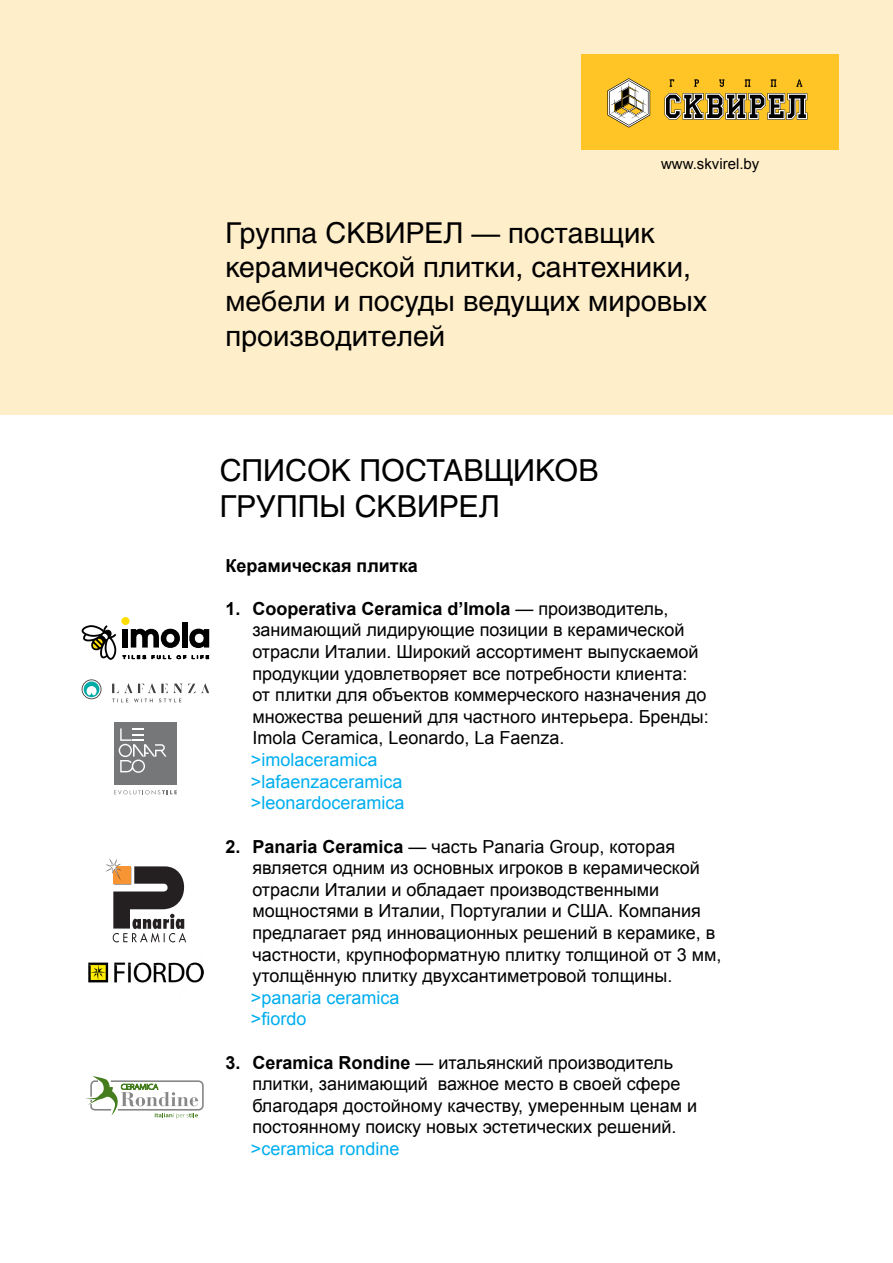
<style>
.page{position:relative;width:893px;height:1263px;background:#fff}
.page>*{position:absolute;margin:0;border:0;box-sizing:border-box;transform-origin:0 0}
.t1{font:30px/36px "Helios";color:#000}
.t2{font:28.5px/34.2px "Helios";color:#000}
.t3{font:18px/21.6px "Arial";color:#000}
.t4{font:18px/21.6px "Arial";color:#00aeef}
.t5{font:700 18px "Arial";color:#000}
.t6{font:15px "Arial";color:#000}
.s1{font-weight:700}
</style>
<div class="page">
<img style="left:88px;top:942px;width:116px;height:41px">
<div style="left:0;top:0;width:893px;height:415px;background:#ffeeca"></div>
<div style="left:582px;top:54px;width:257px;height:95px;background:#ffc425"></div>
<svg style="left:607px;top:78px;width:43px;height:50px"></svg>
<svg style="left:670px;top:79px;width:4px;height:8px"></svg>
<svg style="left:694px;top:79px;width:5px;height:8px"></svg>
<svg style="left:719px;top:79px;width:5px;height:8px"></svg>
<svg style="left:745px;top:79px;width:5px;height:8px"></svg>
<svg style="left:771px;top:79px;width:5px;height:8px"></svg>
<svg style="left:796px;top:79px;width:6px;height:8px"></svg>
<svg style="left:664px;top:93px;width:143px;height:27px"></svg>
<div style="left:121px;top:617px;width:9px;height:8px;background:#fd0;border-radius:50%"></div>
<div style="left:182px;top:622px;width:5px;height:25px;background:#000"></div>
<svg style="left:82px;top:625px;width:127px;height:35px"></svg>
<svg style="left:82px;top:679px;width:19px;height:20px"></svg>
<svg style="left:201px;top:683px;width:8px;height:10px"></svg>
<svg style="left:112px;top:683px;width:83px;height:19px"></svg>
<svg style="left:114px;top:790px;width:63px;height:4px"></svg>
<div style="left:114px;top:722px;width:63px;height:63px;background:#757779"></div>
<svg style="left:119px;top:728px;width:48px;height:45px"></svg>
<svg style="left:105px;top:858px;width:81px;height:84px"></svg>
<svg style="left:85px;top:1076px;width:119px;height:42px"></svg>
<p class="t6" style="left:661px;top:154px;width:100px">www.skvirel.by</p>
<h2 class="t2" style="left:225px;top:215px;width:483px">Группа СКВИРЕЛ — поставщик керамической плитки, сантехники, мебели и посуды ведущих мировых производителей</h2>
<h1 class="t1" style="left:220px;top:452px;width:380px">СПИСОК ПОСТАВЩИКОВ<br>ГРУППЫ СКВИРЕЛ</h1>
<p class="t5" style="left:225px;top:553px;width:194px">Керамическая плитка</p>
<p class="t3" style="left:252px;top:598px;width:458px;text-indent:-27px"><span class="s1">1. Cooperativa Ceramica d’Imola</span> — производитель, занимающий лидирующие позиции в керамической отрасли Италии. Широкий ассортимент выпускаемой продукции удовлетворяет все потребности клиента: от плитки для объектов коммерческого назначения до множества решений для частного интерьера. Бренды:<br>Imola Ceramica, Leonardo, La Faenza.</p>
<p class="t4" style="left:251px;top:749px;width:155px">&gt;imolaceramica &gt;lafaenzaceramica &gt;leonardoceramica</p>
<p class="t3" style="left:252px;top:835px;width:471px;text-indent:-27px"><span class="s1">2. Panaria Ceramica</span> — часть Panaria Group, которая является одним из основных игроков в керамической отрасли Италии и обладает производственными мощностями в Италии, Португалии и США. Компания предлагает ряд инновационных решений в керамике, в частности, крупноформатную плитку толщиной от 3 мм, утолщённую плитку двухсантиметровой толщины.</p>
<p class="t4" style="left:251px;top:987px;width:150px">&gt;panaria ceramica &gt;fiordo</p>
<p class="t3" style="left:252px;top:1051px;width:446px;text-indent:-27px"><span class="s1">3. Ceramica Rondine</span> — итальянский производитель плитки, занимающий важное место в своей сфере благодаря достойному качеству, умеренным ценам и постоянному поиску новых эстетических решений.</p>
<p class="t4" style="left:251px;top:1138px;width:150px">&gt;ceramica rondine</p>
</div>
